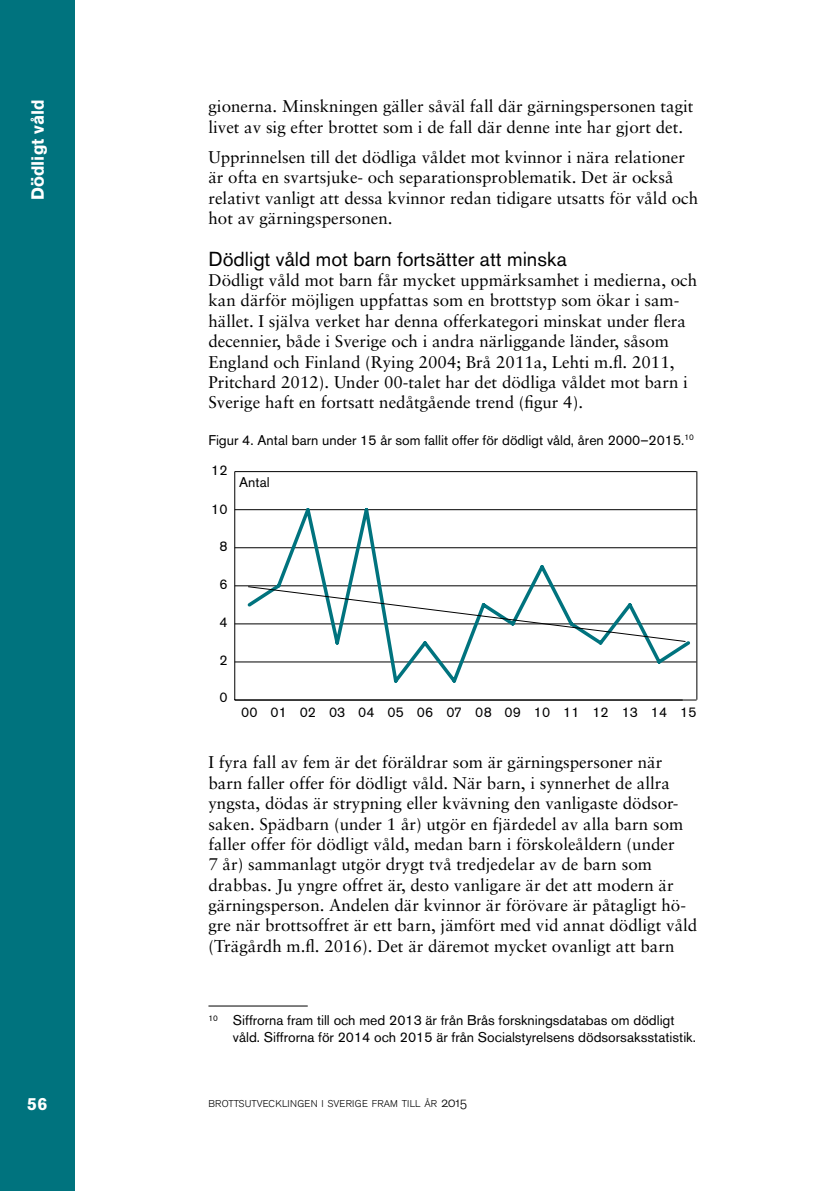
<style>
.page{position:relative;width:819px;height:1191px;background:#fff}
.page>*{position:absolute;margin:0;border:0;box-sizing:border-box;transform-origin:0 0}
.t1{font:20.12px "Akzidenz Grotesk BE";color:#000}
.t2{font:700 17.5px "Akzidenz Grotesk BE";color:#fff}
.t3{font:16.97px/20.3px "Sabon";color:#000}
.t4{font:14px/16.8px "Akzidenz Grotesk BE";color:#000}
.t5{font:9.8px "Akzidenz Grotesk BE Light Os F";letter-spacing:.02em;color:#000}
.s1{font-size:14px}
</style>
<div class="page">
<div style="left:0;top:0;width:74px;height:1191px;background:#00737e"></div>
<hr style="left:208px;top:1005px;width:100px;height:1px;background:#000">
<hr style="left:234px;top:471px;width:1px;height:229px;background:#000">
<hr style="left:235px;top:699px;width:461px;height:1px;background:#000">
<hr style="left:235px;top:661px;width:461px;height:1px;background:#000">
<hr style="left:235px;top:623px;width:461px;height:1px;background:#000">
<hr style="left:235px;top:585px;width:461px;height:1px;background:#000">
<hr style="left:235px;top:547px;width:461px;height:1px;background:#000">
<hr style="left:235px;top:509px;width:461px;height:1px;background:#000">
<hr style="left:235px;top:471px;width:461px;height:1px;background:#000">
<svg style="left:244px;top:508px;width:449px;height:175px"></svg>
<svg style="left:247px;top:586px;width:439px;height:56px"></svg>
<hr style="left:696px;top:471px;width:1px;height:228px;background:#000">
<p class="t2" style="left:28px;top:200px;width:102px;rotate:-90deg">Dödligt våld</p>
<p class="t3" style="left:208px;top:96px;width:486px">gionerna. Minskningen gäller såväl fall där gärningspersonen tagit livet av sig efter brottet som i de fall där denne inte har gjort det.</p>
<p class="t3" style="left:208px;top:147px;width:491px">Upprinnelsen till det dödliga våldet mot kvinnor i nära relationer är ofta en svartsjuke- och separationsproblematik. Det är också relativt vanligt att dessa kvinnor redan tidigare utsatts för våld och hot av gärningspersonen.</p>
<p class="t1" style="left:208px;top:247px;width:360px">Dödligt våld mot barn fortsätter att minska</p>
<p class="t3" style="left:208px;top:270px;width:490px">Dödligt våld mot barn får mycket uppmärksamhet i medierna, och kan därför möjligen uppfattas som en brottstyp som ökar i sam&shy;hället. I själva verket har denna offerkategori minskat under flera decennier, både i Sverige och i andra närliggande länder, såsom England och Finland (Rying 2004; Brå 2011a, Lehti m.fl. 2011, Pritchard 2012). Under 00-talet har det dödliga våldet mot barn i Sverige haft en fortsatt nedåtgående trend (figur 4).</p>
<p class="t4" style="left:208px;top:432px;width:487px">Figur 4. Antal barn under 15 år som fallit offer för dödligt våld, åren 2000–2015.<sup>10</sup></p>
<p class="t4" style="left:211px;top:461px;width:18px">12</p>
<p class="t4" style="left:211px;top:501px;width:18px">10</p>
<p class="t4" style="left:219px;top:537px;width:10px">8</p>
<p class="t4" style="left:219px;top:575px;width:10px">6</p>
<p class="t4" style="left:219px;top:613px;width:10px">4</p>
<p class="t4" style="left:219px;top:652px;width:10px">2</p>
<p class="t4" style="left:219px;top:689px;width:10px">0</p>
<p class="t4" style="left:239px;top:474px;width:32px">Antal</p>
<p class="t4" style="left:241px;top:704px;width:457px">00 01 02 03 04 05 06 07 08 09 10 11 12 13 14 15</p>
<p class="t3" style="left:208px;top:752px;width:490px">I fyra fall av fem är det föräldrar som är gärningspersoner när barn faller offer för dödligt våld. När barn, i synnerhet de allra yngsta, dödas är strypning eller kvävning den vanligaste dödsor&shy;saken. Spädbarn (under 1 år) utgör en fjärdedel av alla barn som faller offer för dödligt våld, medan barn i förskoleåldern (under<br>7 år) sammanlagt utgör drygt två tredjedelar av de barn som drabbas. Ju yngre offret är, desto vanligare är det att modern är gärningsperson. Andelen där kvinnor är förövare är påtagligt hö&shy;gre när brottsoffret är ett barn, jämfört med vid annat dödligt våld (Trägårdh m.fl. 2016). Det är däremot mycket ovanligt att barn</p>
<p class="t4" style="left:233px;top:1012px;width:464px;text-indent:-24px"><sup>10</sup> Siffrorna fram till och med 2013 är från Brås forskningsdatabas om dödligt våld. Siffrorna för 2014 och 2015 är från Socialstyrelsens dödsorsaksstatistik.</p>
<p class="t2" style="left:27px;top:1093px;width:22px">56</p>
<p class="t5" style="left:208px;top:1098px;width:260px">BROTTSUTVECKLINGEN I SVERIGE FRAM TILL ÅR <span class="s1">2015</span></p>
</div>
